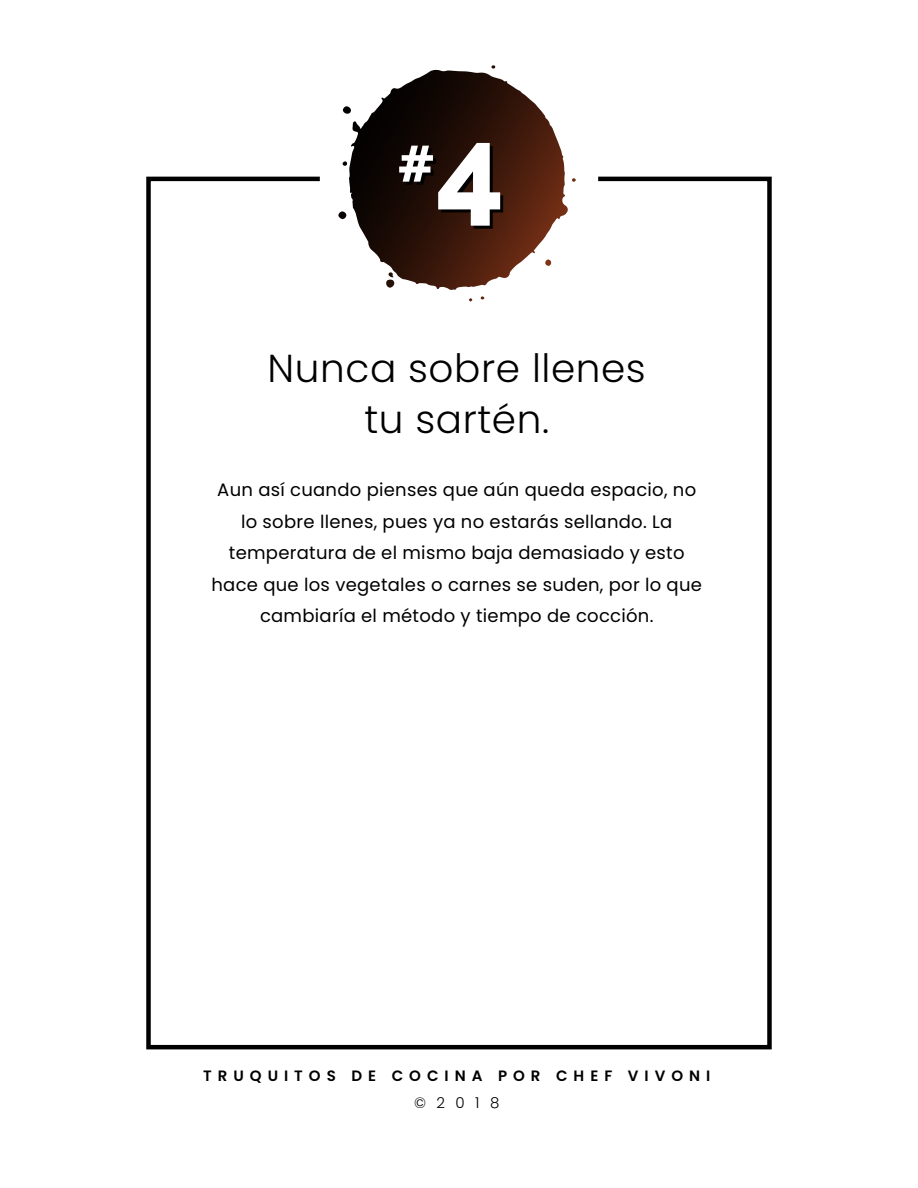
<style>
.page{position:relative;width:918px;height:1188px;background:#fff}
.page>*{position:absolute;margin:0;border:0;box-sizing:border-box;transform-origin:0 0}
.t1{font:800 118.5px "Raleway";color:#fff}
.t2{font:800 50.7px "Raleway";color:#fff}
.t3{font:300 39px/51px "Poppins";letter-spacing:.015em;color:#000;text-align:center}
.t4{font:18px/31.5px "Poppins";letter-spacing:.015em;color:#000;text-align:center}
.t5{font:600 15px "Poppins";letter-spacing:.4em;color:#000}
.t6{font:300 15px "Poppins";color:#000}
</style>
<div class="page">
<div style="left:146px;top:177px;width:626px;height:872px;border:4px solid #000"></div>
<svg style="left:320px;top:39px;width:278px;height:279px"></svg>
<svg style="left:349px;top:65px;width:185px;height:225px"></svg>
<h2 class="t2" style="left:397px;top:134px;width:39px">#</h2>
<h1 class="t1" style="left:436px;top:99px;width:70px">4</h1>
<h3 class="t3" style="left:268px;top:343px;width:380px">Nunca sobre llenes tu sartén.</h3>
<p class="t4" style="left:211px;top:474px;width:492px">Aun así cuando pienses que aún queda espacio, no lo sobre llenes, pues ya no estarás sellando. La temperatura de el mismo baja demasiado y esto hace que los vegetales o carnes se suden, por lo que cambiaría el método y tiempo de cocción.</p>
<p class="t5" style="left:203px;top:1067px;width:509px">TRUQUITOS DE COCINA POR CHEF VIVONI</p>
<p class="t6" style="left:414px;top:1094px;width:87px">©2018</p>
</div>
